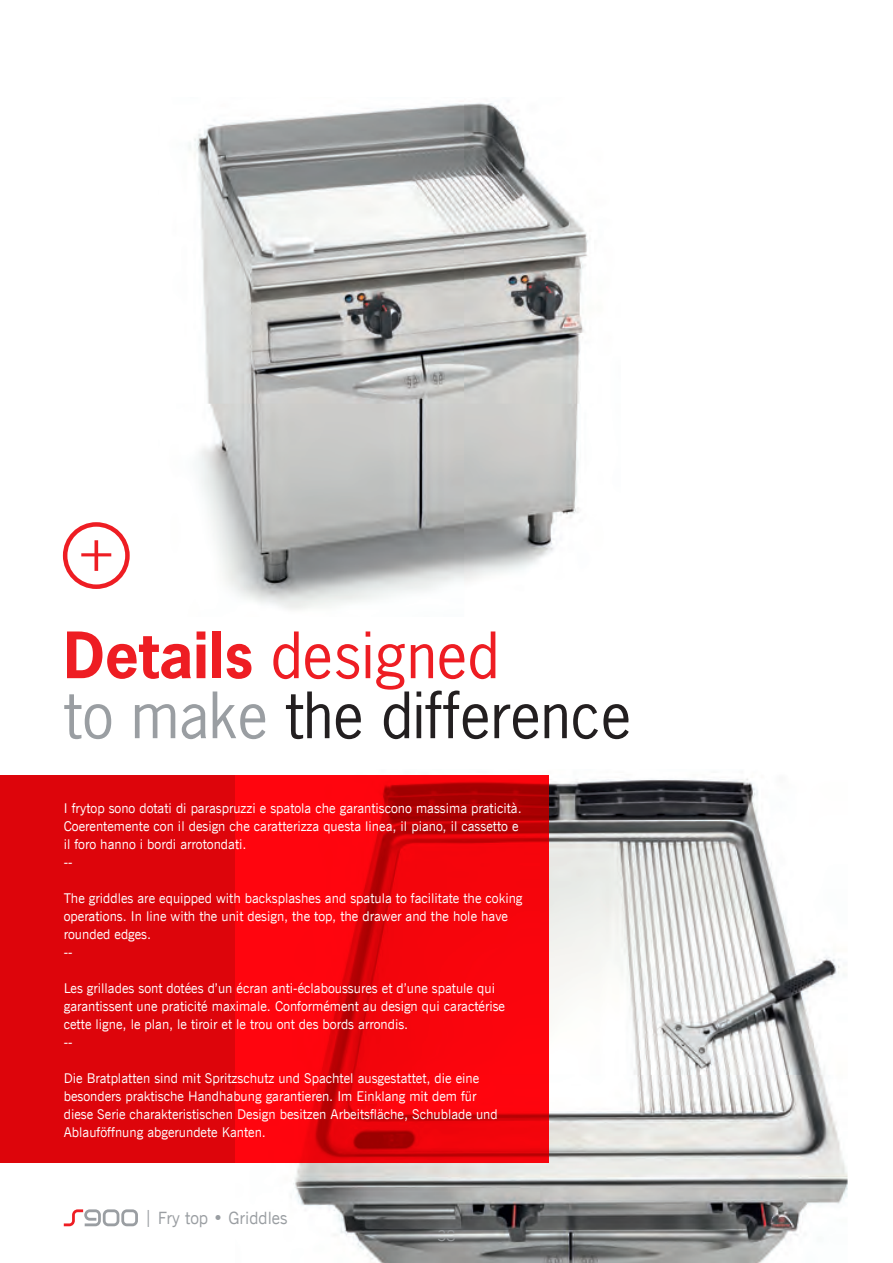
<style>
.page{position:relative;width:893px;height:1263px;background:#fff}
.page>*{position:absolute;margin:0;border:0;box-sizing:border-box;transform-origin:0 0}
.t1{font:60px/60px "News Gothic Std";color:#231f20}
.t2{font:16.95px "News Gothic BT";color:#9a9ea2}
.t3{font:15px "News Gothic BT";color:#939598}
.t4{font:13.5px/18px "News Gothic BT";color:#fff}
.s1{font-weight:700;color:#ee1d23}
.s2{color:#ee1d23}
.s3{color:#9a9ea2}
</style>
<div class="page">
<img style="left:189px;top:103px;width:399px;height:507px">
<img style="left:293px;top:778px;width:555px;height:485px">
<svg style="left:65px;top:524px;width:62px;height:63px"></svg>
<div style="left:63px;top:522px;width:67px;height:67px;border:4px solid #ee1d23;border-radius:50%"></div>
<svg style="left:81px;top:540px;width:30px;height:31px"></svg>
<svg style="left:0;top:775px;width:549px;height:388px;background:#e7040b"></svg>
<svg style="left:64px;top:1209px;width:74px;height:17px"></svg>
<h1 class="t1" style="left:64px;top:625px;width:569px"><span class="s1">Details</span> <span class="s2">designed<br></span><span class="s3">to make</span> the difference</h1>
<p class="t4" style="left:64px;top:799px;width:459px">I frytop sono dotati di paraspruzzi e spatola che garantiscono massima praticità.<br>Coerentemente con il design che caratterizza questa linea, il piano, il cassetto e il foro hanno i bordi arrotondati.<br>--</p>
<p class="t4" style="left:64px;top:889px;width:460px">The griddles are equipped with backsplashes and spatula to facilitate the coking operations. In line with the unit design, the top, the drawer and the hole have rounded edges.<br>--</p>
<p class="t4" style="left:64px;top:979px;width:443px">Les grillades sont dotées d’un écran anti-éclaboussures et d’une spatule qui garantissent une praticité maximale. Conformément au design qui caractérise cette ligne, le plan, le tiroir et le trou ont des bords arrondis.<br>--</p>
<p class="t4" style="left:64px;top:1069px;width:435px">Die Bratplatten sind mit Spritzschutz und Spachtel ausgestattet, die eine besonders praktische Handhabung garantieren. Im Einklang mit dem für diese Serie charakteristischen Design besitzen Arbeitsfläche, Schublade und Ablauföffnung abgerundete Kanten.</p>
<p class="t2" style="left:144px;top:1208px;width:145px">| Fry top • Griddles</p>
<p class="t3" style="left:437px;top:1226px;width:20px">38</p>
</div>
